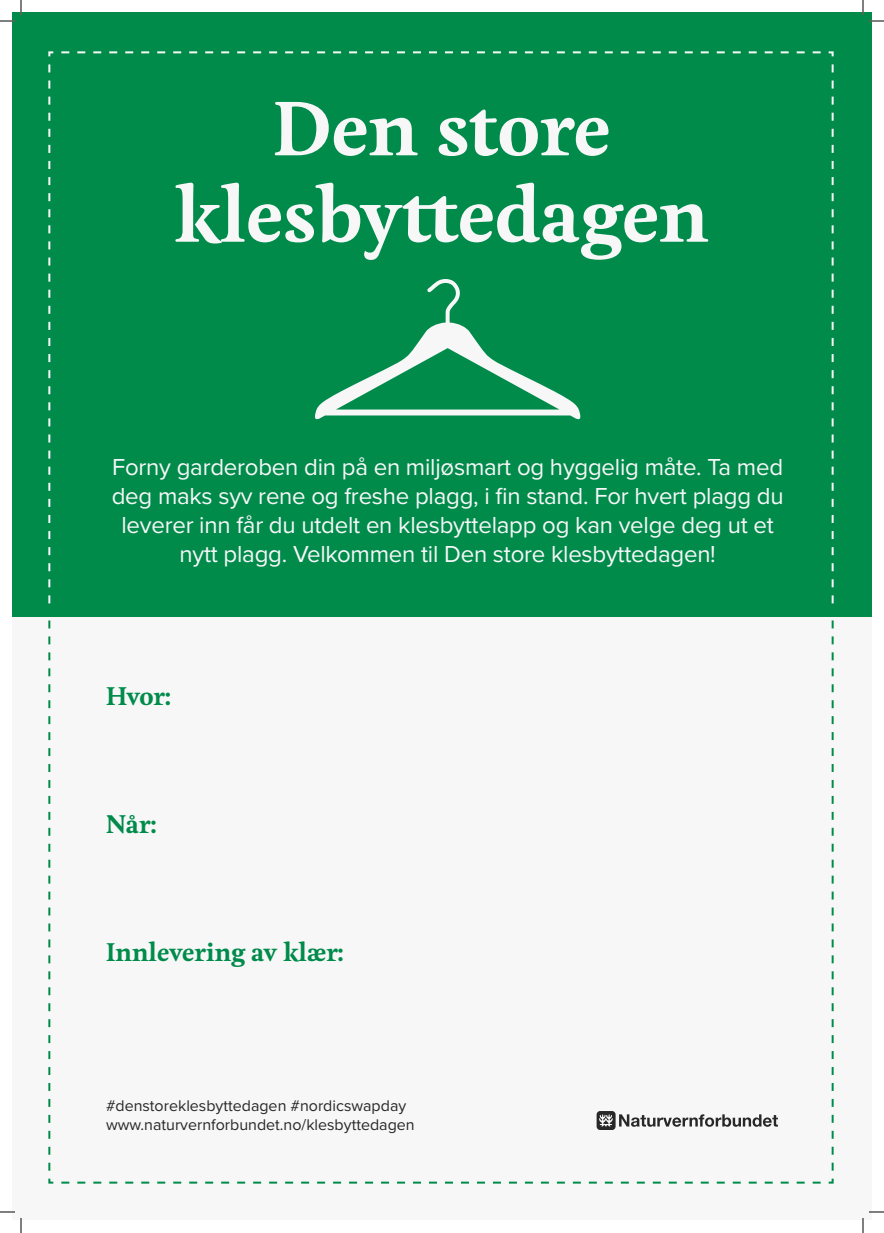
<style>
.page{position:relative;width:884px;height:1233px;background:#fff}
.page>*{position:absolute;margin:0;border:0;box-sizing:border-box;transform-origin:0 0}
.t1{font:700 72px "Feijoa";color:#f7f7f8}
.t2{font:24px/28.8px "Proxima Nova";letter-spacing:-.01em;color:#f7f7f8;text-align:center}
.t3{font:700 24px "Feijoa";color:#008b4b}
.t4{font:16px "Proxima Nova";color:#292829}
</style>
<div class="page">
<div style="left:12px;top:12px;width:859px;height:604px;background:#008b4b"></div>
<div style="left:12px;top:616px;width:859px;height:604px;background:#f7f7f8"></div>
<svg style="left:48px;top:620px;width:2px;height:551px"></svg>
<svg style="left:832px;top:620px;width:2px;height:550px"></svg>
<svg style="left:47px;top:51px;width:788px;height:566px"></svg>
<svg style="left:314px;top:278px;width:267px;height:144px"></svg>
<div style="left:597px;top:1111px;width:19px;height:18px;background:#282829;border-radius:4px"></div>
<svg style="left:619px;top:1114px;width:159px;height:12px"></svg>
<svg style="left:599px;top:1114px;width:14px;height:12px"></svg>
<div style="left:12px;top:611px;width:859px;height:5px;background:#008b4b"></div>
<svg style="left:0;top:1211px;width:15px;height:1px"></svg>
<svg style="left:869px;top:1211px;width:15px;height:1px"></svg>
<svg style="left:0;top:0;width:22px;height:22px"></svg>
<svg style="left:20px;top:1218px;width:2px;height:15px"></svg>
<svg style="left:862px;top:0;width:22px;height:22px"></svg>
<svg style="left:862px;top:1218px;width:2px;height:15px"></svg>
<p class="t1" style="left:273px;top:78px;width:339px">Den store</p>
<p class="t1" style="left:175px;top:165px;width:536px">klesbyttedagen</p>
<p class="t2" style="left:112px;top:452px;width:673px">Forny garderoben din på en miljøsmart og hyggelig måte. Ta med deg maks syv rene og freshe plagg, i fin stand. For hvert plagg du leverer inn får du utdelt en klesbyttelapp og kan velge deg ut et nytt plagg. Velkommen til Den store klesbyttedagen!</p>
<p class="t3" style="left:106px;top:679px;width:66px">Hvor:</p>
<p class="t3" style="left:106px;top:807px;width:52px">Når:</p>
<p class="t3" style="left:106px;top:935px;width:239px">Innlevering av klær:</p>
<p class="t4" style="left:106px;top:1093px;width:302px">#denstoreklesbyttedagen #nordicswapday</p>
<p class="t4" style="left:106px;top:1112px;width:310px">www.naturvernforbundet.no/klesbyttedagen</p>
</div>
